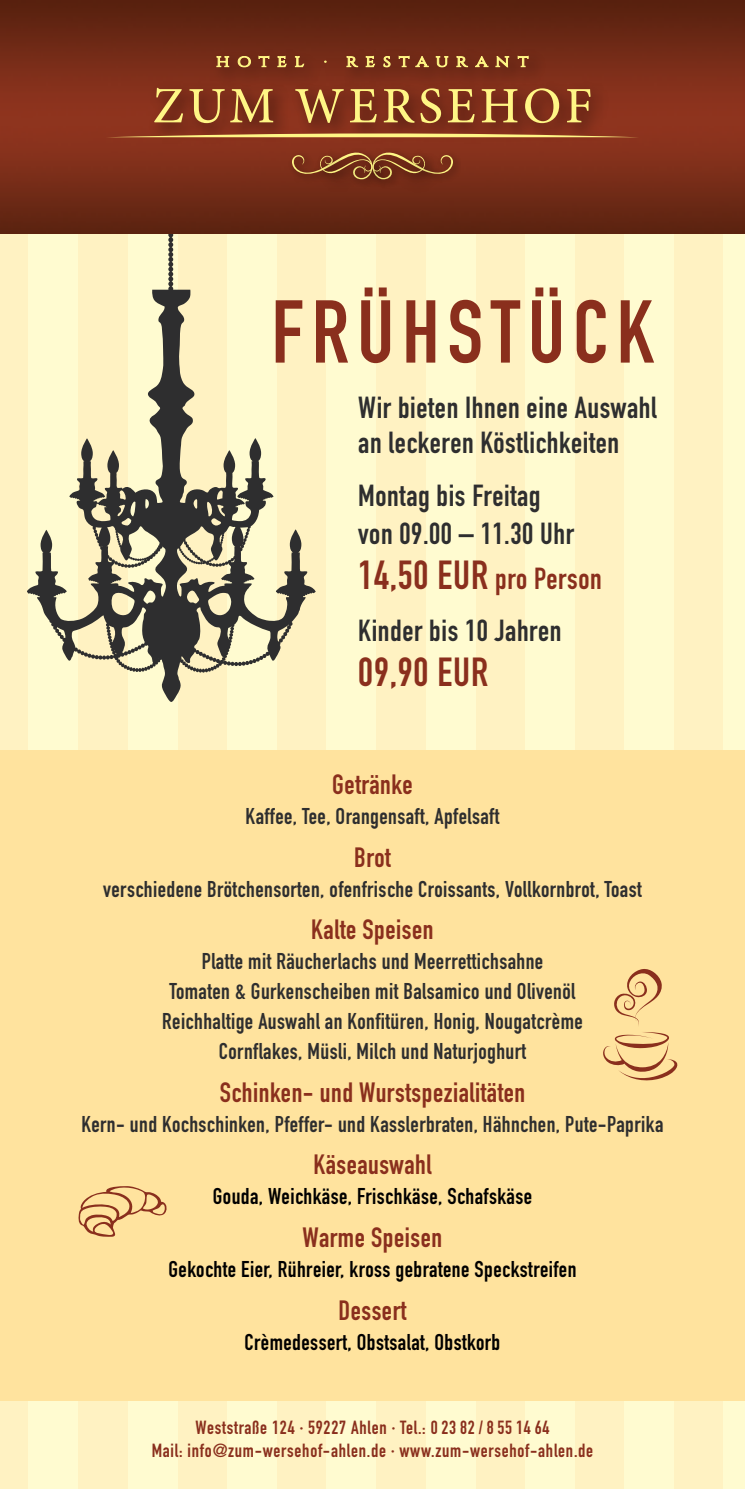
<style>
.page{position:relative;width:745px;height:1489px;background:#fff}
.page>*{position:absolute;margin:0;border:0;box-sizing:border-box;transform-origin:0 0}
.t1{font:700 87.5px "DIN Condensed";letter-spacing:.09em;color:#8a2f1d}
.t2{font:700 40px "DIN Condensed";letter-spacing:.02em;color:#8a2f1d}
.t3{font:700 30px/35px "DIN Condensed";letter-spacing:.02em;color:#2e2e2f}
.t4{font:700 27.5px "DIN Condensed";letter-spacing:.02em;color:#8a2f1d}
.t5{font:700 22.5px/30px "DIN Condensed";letter-spacing:.02em;color:#2e2e2f;text-align:center}
.t6{font:700 22.5px "DIN Condensed";letter-spacing:.02em;color:#000}
.t7{font:700 18.75px/22.5px "DIN Condensed";letter-spacing:.04em;color:#8a2f1d;text-align:center}
.s1{font-size:40px;color:#8a2f1d}
.s2{color:#8a2f1d}
</style>
<div class="page">
<div style="left:0;top:0;width:744px;height:1488px;background:#fff2c2"></div>
<div style="left:28px;top:0;width:50px;height:1488px;background:#fffbd0"></div>
<div style="left:128px;top:0;width:49px;height:1488px;background:#fffbd0"></div>
<div style="left:227px;top:0;width:49px;height:1488px;background:#fffbd0"></div>
<div style="left:326px;top:0;width:50px;height:1488px;background:#fffbd0"></div>
<div style="left:425px;top:0;width:50px;height:1488px;background:#fffbd0"></div>
<div style="left:524px;top:0;width:50px;height:1488px;background:#fffbd0"></div>
<div style="left:624px;top:0;width:49px;height:1488px;background:#fffbd0"></div>
<div style="left:723px;top:0;width:21px;height:1488px;background:#fffbd0"></div>
<div style="left:0;top:750px;width:744px;height:650px;background:#ffe39e"></div>
<svg style="left:27px;top:234px;width:288px;height:468px"></svg>
<svg style="left:603px;top:969px;width:75px;height:112px"></svg>
<svg style="left:78px;top:1186px;width:89px;height:50px"></svg>
<img style="left:0;top:0;width:744px;height:234px">
<div style="left:147px;top:81px;width:463px;height:63px;background:#812f1a"></div>
<svg style="left:154px;top:88px;width:436px;height:35px"></svg>
<div style="left:288px;top:148px;width:173px;height:40px;background:#762c18"></div>
<div style="left:365px;top:149px;width:80px;height:45px;background:#722b17"></div>
<div style="left:313px;top:149px;width:80px;height:45px;background:#722b17"></div>
<svg style="left:106px;top:132px;width:532px;height:49px"></svg>
<div style="left:210px;top:49px;width:337px;height:38px;background:#772c18"></div>
<svg style="left:216px;top:56px;width:312px;height:12px"></svg>
<h1 class="t1" style="left:271px;top:273px;width:383px">FRÜHSTÜCK</h1>
<h3 class="t3" style="left:358px;top:390px;width:300px">Wir bieten Ihnen eine Auswahl an leckeren Köstlichkeiten</h3>
<h3 class="t3" style="left:358px;top:476px;width:217px;line-height:37.5px">Montag bis Freitag von 09.00 – 11.30 Uhr</h3>
<h3 class="t3" style="left:358px;top:551px;width:245px;line-height:52.5px"><span class="s1">14,50 EUR</span> <span class="s2">pro Person<br></span>Kinder bis 10 Jahren</h3>
<h2 class="t2" style="left:358px;top:645px;width:131px">09,90 EUR</h2>
<p class="t4" style="left:332px;top:766px;width:82px">Getränke</p>
<p class="t5" style="left:245px;top:801px;width:255px">Kaffee, Tee, Orangensaft, Apfelsaft</p>
<p class="t4" style="left:354px;top:838px;width:38px">Brot</p>
<p class="t5" style="left:103px;top:873px;width:539px">verschiedene Brötchensorten, ofenfrische Croissants, Vollkornbrot, Toast</p>
<p class="t4" style="left:311px;top:911px;width:124px">Kalte Speisen</p>
<p class="t5" style="left:162px;top:946px;width:422px">Platte mit Räucherlachs und Meerrettichsahne<br>Tomaten &amp; Gurkenscheiben mit Balsamico und Olivenöl Reichhaltige Auswahl an Konfitüren, Honig, Nougatcrème Cornflakes, Müsli, Milch und Naturjoghurt</p>
<p class="t4" style="left:219px;top:1073px;width:307px">Schinken- und Wurstspezialitäten</p>
<p class="t5" style="left:82px;top:1108px;width:582px">Kern- und Kochschinken, Pfeffer- und Kasslerbraten, Hähnchen, Pute-Paprika</p>
<p class="t4" style="left:313px;top:1146px;width:120px">Käseauswahl</p>
<p class="t6" style="left:213px;top:1181px;width:320px">Gouda, Weichkäse, Frischkäse, Schafskäse</p>
<p class="t4" style="left:302px;top:1218px;width:141px">Warme Speisen</p>
<p class="t6" style="left:168px;top:1253px;width:409px">Gekochte Eier, Rühreier, kross gebratene Speckstreifen</p>
<p class="t4" style="left:338px;top:1291px;width:69px">Dessert</p>
<p class="t6" style="left:244px;top:1326px;width:257px">Crèmedessert, Obstsalat, Obstkorb</p>
<p class="t7" style="left:152px;top:1416px;width:443px">Weststraße 124 · 59227 Ahlen · Tel.: 0 23 82 / 8 55 14 64<br>Mail: info@zum-wersehof-ahlen.de · www.zum-wersehof-ahlen.de</p>
</div>
